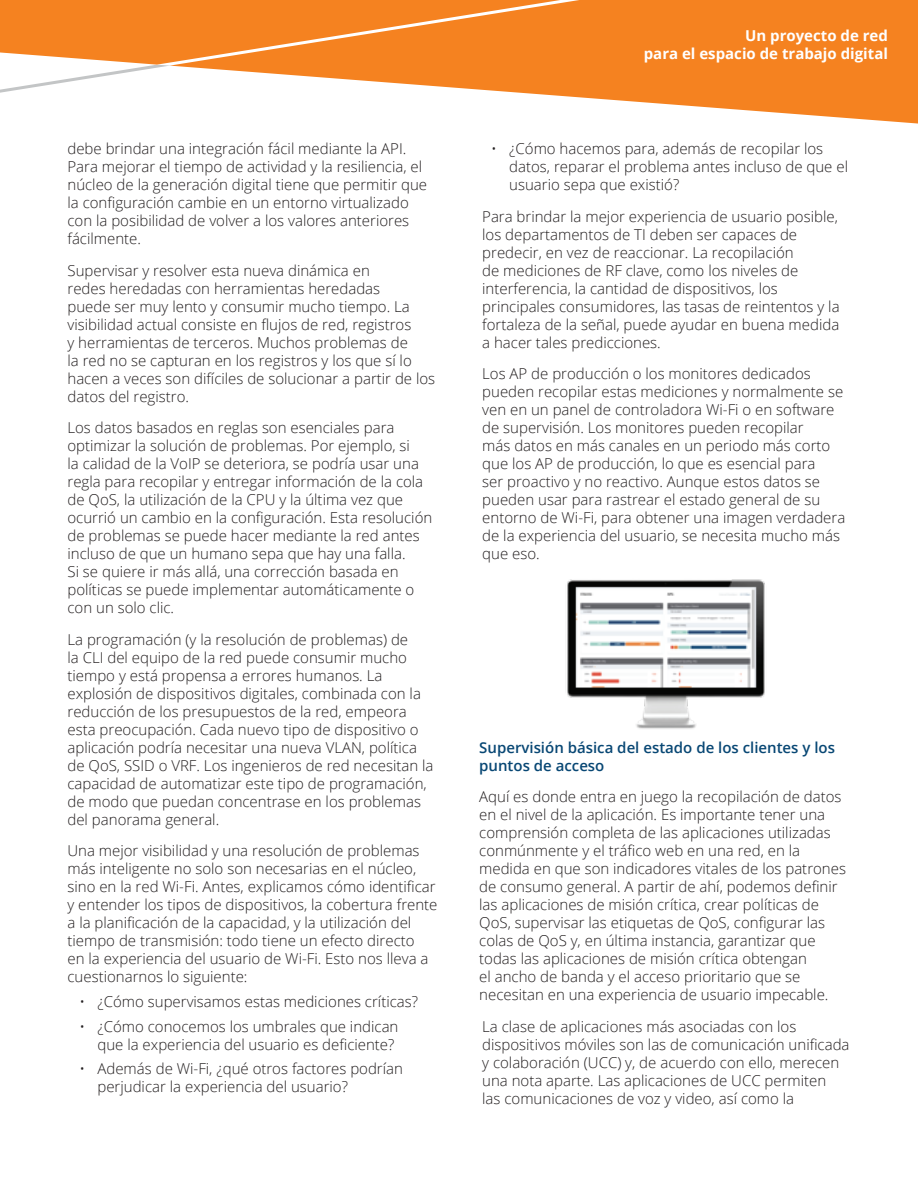
<style>
.page{position:relative;width:918px;height:1188px;background:#fff}
.page>*{position:absolute;margin:0;border:0;box-sizing:border-box;transform-origin:0 0}
.t1{font:300 15px/18px "Open Sans";color:#231f20}
.t2{font:600 15px/18px "Open Sans";color:#084774}
.t3{font:700 15px/18px "Open Sans";color:#fff;text-align:right}
</style>
<div class="page">
<svg style="left:0;top:0;width:170px;height:93px"></svg>
<svg style="left:170px;top:0;width:748px;height:124px;fill:#f58220"></svg>
<img style="left:567px;top:579px;width:198px;height:150px">
<p class="t1" style="left:68px;top:139px;width:361px">debe brindar una integración fácil mediante la API .<br>Para mejorar el tiempo de actividad y la resiliencia, el núcleo de la generación digital tiene que permitir que la configuración cambie en un entorno virtualizado con la posibilidad de volver a los valores anteriores fácilmente.</p>
<p class="t1" style="left:68px;top:261px;width:369px">Supervisar y resolver esta nueva dinámica en<br>redes heredadas con herramientas heredadas<br>puede ser muy lento y consumir mucho tiempo. La visibilidad actual consiste en flujos de red, registros<br>y herramientas de terceros. Muchos problemas de<br>la red no se capturan en los registros y los que sí lo hacen a veces son difíciles de solucionar a partir de los datos del registro.</p>
<p class="t1" style="left:68px;top:418px;width:366px">Los datos basados en reglas son esenciales para optimizar la solución de problemas. Por ejemplo, si<br>la calidad de la VoI P se deteriora, se podría usar una regla para recopilar y entregar información de la cola de QoS, la utilización de la CPU y la última vez que ocurrió un cambio en la configuración. Esta resolución de problemas se puede hacer mediante la red antes incluso de que un humano sepa que hay una falla.<br>Si se quiere ir más allá, una corrección basada en políticas se puede implementar automáticamente o con un solo clic.</p>
<p class="t1" style="left:68px;top:630px;width:368px">La programación (y la resolución de problemas) de<br>la CLI del equipo de la red puede consumir mucho tiempo y está propensa a errores humanos. La explosión de dispositivos digitales, combinada con la reducción de los presupuestos de la red, empeora esta preocupación. Cada nuevo tipo de dispositivo o aplicación podría necesitar una nueva VLAN, política de QoS, SSI D o VRF. Los ingenieros de red necesitan la capacidad de automatizar este tipo de programación, de modo que puedan concentrase en los problemas del panorama general.</p>
<p class="t1" style="left:68px;top:841px;width:372px">Una mejor visibilidad y una resolución de problemas más inteligente no solo son necesarias en el núcleo, sino en la red Wi-Fi. Antes, explicamos cómo identificar y entender los tipos de dispositivos, la cobertura frente a la planificación de la capacidad, y la utilización del tiempo de transmisión: todo tiene un efecto directo<br>en la experiencia del usuario de Wi-Fi. Esto nos lleva a cuestionarnos lo siguiente:</p>
<p class="t1" style="left:80px;top:992px;width:340px">• ¿Cómo supervisamos estas mediciones críticas?</p>
<p class="t1" style="left:80px;top:1017px;width:320px;text-align:right">• ¿Cómo conocemos los umbrales que indican que la experiencia del usuario es deficiente?</p>
<p class="t1" style="left:98px;top:1059px;width:307px;text-indent:-18px">• Además de Wi-Fi, ¿qué otros factores podrían perjudicar la experiencia del usuario?</p>
<p class="t3" style="left:644px;top:27px;width:246px">Un proyecto de red<br>para el espacio de trabajo digital</p>
<p class="t1" style="left:509px;top:139px;width:340px;text-indent:-18px">• ¿Cómo hacemos para, además de recopilar los datos, reparar el problema antes incluso de que el usuario sepa que existió?</p>
<p class="t1" style="left:482px;top:207px;width:359px">Para brindar la mejor experiencia de usuario posible, los departamentos de TI deben ser capaces de predecir, en vez de reaccionar. La recopilación<br>de mediciones de RF clave, como los niveles de interferencia, la cantidad de dispositivos, los principales consumidores, las tasas de reintentos y la fortaleza de la señal, puede ayudar en buena medida a hacer tales predicciones.</p>
<p class="t1" style="left:482px;top:364px;width:365px">Los AP de producción o los monitores dedicados pueden recopilar estas mediciones y normalmente se ven en un panel de controladora Wi-Fi o en software de supervisión. Los monitores pueden recopilar<br>más datos en más canales en un periodo más corto que los AP de producción, lo que es esencial para<br>ser proactivo y no reactivo. Aunque estos datos se pueden usar para rastrear el estado general de su entorno de Wi-Fi, para obtener una imagen verdadera de la experiencia del usuario, se necesita mucho más que eso.</p>
<p class="t2" style="left:479px;top:738px;width:357px">Supervisión básica del estado de los clientes y los puntos de acceso</p>
<p class="t1" style="left:479px;top:787px;width:368px">Aquí es donde entra en juego la recopilación de datos en el nivel de la aplicación. Es importante tener una comprensión completa de las aplicaciones utilizadas conmúnmente y el tráfico web en una red, en la medida en que son indicadores vitales de los patrones de consumo general. A partir de ahí, podemos definir las aplicaciones de misión crítica, crear políticas de QoS, supervisar las etiquetas de QoS, configurar las colas de QoS y, en última instancia, garantizar que todas las aplicaciones de misión crítica obtengan<br>el ancho de banda y el acceso prioritario que se necesitan en una experiencia de usuario impecable.</p>
<p class="t1" style="left:482px;top:1017px;width:369px">La clase de aplicaciones más asociadas con los dispositivos móviles son las de comunicación unificada y colaboración (UCC) y, de acuerdo con ello, merecen una nota aparte. Las aplicaciones de UCC permiten<br>las comunicaciones de voz y video, así como la</p>
</div>
